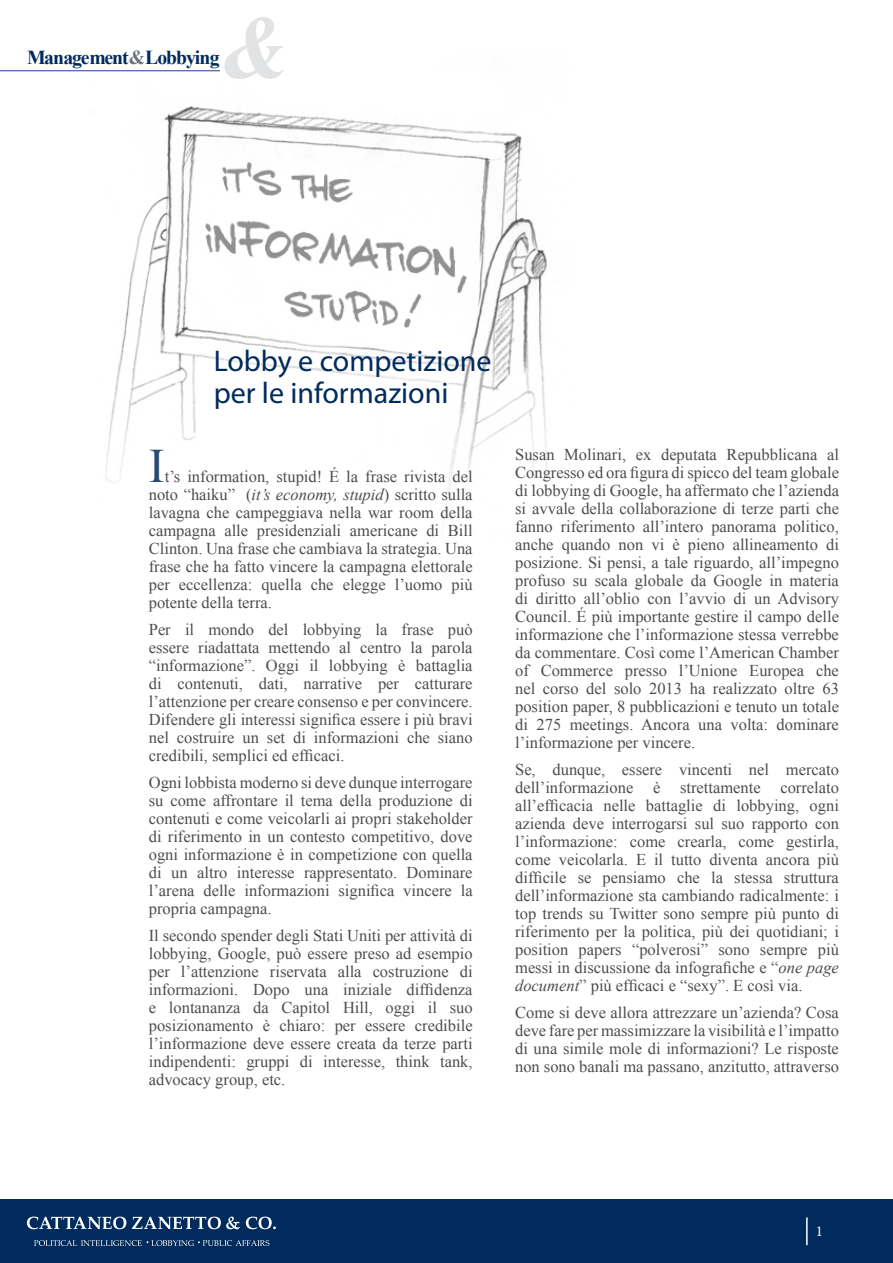
<style>
.page{position:relative;width:893px;height:1263px;background:#fff}
.page>*{position:absolute;margin:0;border:0;box-sizing:border-box;transform-origin:0 0}
.t1{font:48px "Times New Roman";color:#264b74}
.t2{font:30px/31.5px "Myriad Pro";color:#002b5c}
.t3{font:700 19.8px "Times New Roman";letter-spacing:-.05em;color:#002b5c}
.t4{font:16.5px/18px "Times New Roman";color:#4d4d4f;text-align:justify}
.t5{font:15px "Minion Pro";color:#fff}
.s1{color:#6a737b}
.s2{font-style:italic}
</style>
<div class="page">
<img style="left:88px;top:70px;width:459px;height:420px">
<svg style="left:224px;top:17px;width:59px;height:62px"></svg>
<hr style="left:0;top:71px;width:220px;height:1px;background:#1c3e94">
<div style="left:0;top:1199px;width:893px;height:64px;background:#002b5c"></div>
<hr style="left:806px;top:1217px;width:2px;height:28px;background:#fff">
<svg style="left:27px;top:1216px;width:99px;height:13px"></svg>
<svg style="left:132px;top:1216px;width:108px;height:13px"></svg>
<svg style="left:246px;top:1216px;width:30px;height:13px"></svg>
<svg style="left:34px;top:1240px;width:235px;height:6px"></svg>
<p class="t3" style="left:27px;top:43px;width:194px">Management<span class="s1">&amp;</span>Lobbying</p>
<h2 class="t2" style="left:214px;top:346px;width:279px">Lobby e competizione per le informazioni</h2>
<h1 class="t1" style="left:149px;top:434px;width:17px">I</h1>
<p class="t4" style="left:149px;top:467px;width:325px;text-indent:16px">t’s information, stupid! é la frase rivista del noto “haiku” (<span class="s2">it’s economy, stupid</span>) scritto sulla lavagna che campeggiava nella war room della campagna alle presidenziali americane di Bill Clinton. Una frase che cambiava la strategia. Una frase che ha fatto vincere la campagna elettorale per eccellenza: quella che elegge l’uomo più potente della terra.</p>
<p class="t4" style="left:149px;top:620px;width:325px">Per il mondo del lobbying la frase può essere riadattata mettendo al centro la parola “informazione”. Oggi il lobbying è battaglia di contenuti, dati, narrative per catturare l’attenzione per creare consenso e per convincere.<br>Difendere gli interessi significa essere i più bravi nel costruire un set di informazioni che siano credibili, semplici ed efficaci.</p>
<p class="t4" style="left:149px;top:773px;width:325px">Ogni lobbista moderno si deve dunque interrogare su come affrontare il tema della produzione di contenuti e come veicolarli ai propri stakeholder di riferimento in un contesto competitivo, dove ogni informazione è in competizione con quella di un altro interesse rappresentato. Dominare l’arena delle informazioni significa vincere la propria campagna.</p>
<p class="t4" style="left:149px;top:926px;width:325px">Il secondo spender degli Stati Uniti per attività di lobbying, Google, può essere preso ad esempio per l’attenzione riservata alla costruzione di informazioni. Dopo una iniziale diffidenza e lontananza da Capitol Hill, oggi il suo posizionamento è chiaro: per essere credibile l’informazione deve essere creata da terze parti indipendenti: gruppi di interesse, think tank, advocacy group, etc.</p>
<p class="t4" style="left:515px;top:445px;width:325px">Susan Molinari, ex deputata Repubblicana al Congresso ed ora figura di spicco del team globale di lobbying di Google, ha affermato che l’azienda si avvale della collaborazione di terze parti che fanno riferimento all’intero panorama politico, anche quando non vi è pieno allineamento di posizione. Si pensi, a tale riguardo, all’impegno profuso su scala globale da Google in materia di diritto all’oblio con l’avvio di un Advisory Council. é più importante gestire il campo delle informazione che l’informazione stessa verrebbe da commentare. Così come l’American Chamber of Commerce presso l’Unione Europea che nel corso del solo 2013 ha realizzato oltre 63 position paper, 8 pubblicazioni e tenuto un totale di 275 meetings. Ancora una volta: dominare l’informazione per vincere.</p>
<p class="t4" style="left:515px;top:761px;width:325px">Se, dunque, essere vincenti nel mercato dell’informazione è strettamente correlato all’efficacia nelle battaglie di lobbying, ogni azienda deve interrogarsi sul suo rapporto con l’informazione: come crearla, come gestirla, come veicolarla. E il tutto diventa ancora più difficile se pensiamo che la stessa struttura dell’informazione sta cambiando radicalmente: i top trends su Twitter sono sempre più punto di riferimento per la politica, più dei quotidiani; i position papers “polverosi” sono sempre più messi in discussione da infografiche e “<span class="s2">one page document</span>” più efficaci e “sexy”. E così via.</p>
<p class="t4" style="left:515px;top:1004px;width:325px">Come si deve allora attrezzare un’azienda? Cosa deve fare per massimizzare la visibilità e l’impatto di una simile mole di informazioni? Le risposte non sono banali ma passano, anzitutto, attraverso</p>
<p class="t5" style="left:816px;top:1222px;width:9px">1</p>
</div>
